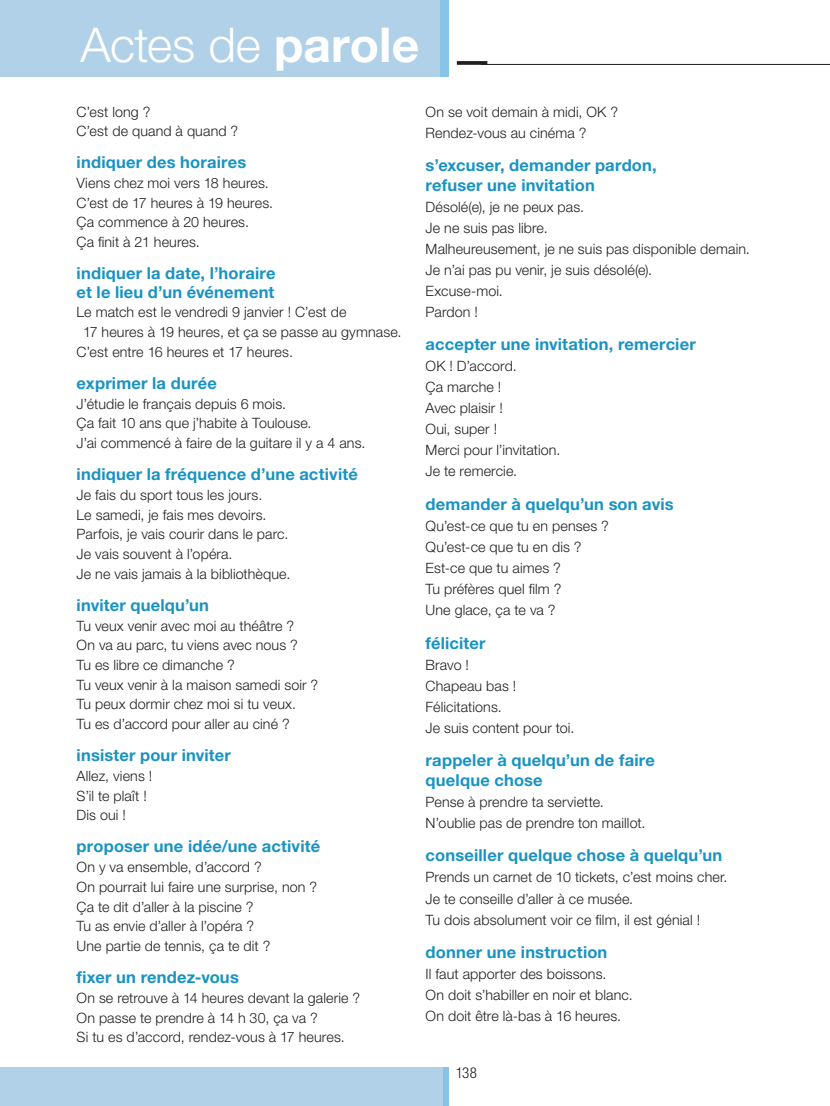
<style>
.page{position:relative;width:830px;height:1106px;background:#fff}
.page>*{position:absolute;margin:0;border:0;box-sizing:border-box;transform-origin:0 0}
.t1{font:300 48px "Helvetica Neue LT Std";letter-spacing:-.005em;color:#fff}
.t2{font:700 16.5px/19.5px "Helvetica Neue LT Std";letter-spacing:.01em;color:#1993c1}
.t3{font:300 condensed 15px "Helvetica Neue LT Std";color:#231f20}
.t4{font:300 14.25px/19.6px "Helvetica Neue LT Std";letter-spacing:.01em;color:#231f20}
.s1{font-weight:700}
</style>
<div class="page">
<div style="left:0;top:1067px;width:449px;height:39px;background:#b0d1e8"></div>
<div style="left:443px;top:1067px;width:6px;height:39px;background:#88c4e6"></div>
<div style="left:0;top:0;width:449px;height:77px;background:#b0d1e8"></div>
<div style="left:440px;top:0;width:9px;height:77px;background:#88c4e6"></div>
<svg style="left:456px;top:61px;width:31px;height:4px"></svg>
<hr style="left:480px;top:64px;width:349px;height:1px;background:#231f20">
<h1 class="t1" style="left:81px;top:15px;width:340px">Actes de <span class="s1">parole</span></h1>
<p class="t4" style="left:77px;top:101px;width:163px">C’est long ?<br>C’est de quand à quand ?</p>
<p class="t2" style="left:77px;top:152px;width:171px">indiquer des horaires</p>
<p class="t4" style="left:77px;top:173px;width:198px">Viens chez moi vers 18 heures.<br>C’est de 17 heures à 19 heures.<br>Ça commence à 20 heures.<br>Ça finit à 21 heures.</p>
<p class="t2" style="left:77px;top:264px;width:200px;line-height:18.1px">indiquer la date, l’horaire et le lieu d’un événement</p>
<p class="t4" style="left:77px;top:302px;width:271px">Le match est le vendredi 9 janvier ! C’est de</p>
<p class="t4" style="left:83px;top:322px;width:320px">17 heures à 19 heures, et ça se passe au gymnase.</p>
<p class="t4" style="left:77px;top:341px;width:218px">C’est entre 16 heures et 17 heures.</p>
<p class="t2" style="left:77px;top:373px;width:142px">exprimer la durée</p>
<p class="t4" style="left:77px;top:393px;width:290px">J’étudie le français depuis 6 mois.<br>Ça fait 10 ans que j’habite à Toulouse.<br>J’ai commencé à faire de la guitare il y a 4 ans.</p>
<p class="t2" style="left:77px;top:464px;width:282px">indiquer la fréquence d’une activité</p>
<p class="t4" style="left:77px;top:484px;width:215px">Je fais du sport tous les jours.<br>Le samedi, je fais mes devoirs.<br>Parfois, je vais courir dans le parc.<br>Je vais souvent à l’opéra.<br>Je ne vais jamais à la bibliothèque.</p>
<p class="t2" style="left:77px;top:595px;width:134px">inviter quelqu’un</p>
<p class="t4" style="left:77px;top:615px;width:243px">Tu veux venir avec moi au théâtre ?<br>On va au parc, tu viens avec nous ?<br>Tu es libre ce dimanche ?<br>Tu veux venir à la maison samedi soir ?<br>Tu peux dormir chez moi si tu veux.<br>Tu es d’accord pour aller au ciné ?</p>
<p class="t2" style="left:77px;top:745px;width:156px">insister pour inviter</p>
<p class="t4" style="left:77px;top:765px;width:77px">Allez, viens !<br>S’il te plaît !<br>Dis oui !</p>
<p class="t2" style="left:77px;top:836px;width:245px">proposer une idée/une activité</p>
<p class="t4" style="left:77px;top:857px;width:242px">On y va ensemble, d’accord ?<br>On pourrait lui faire une surprise, non ?<br>Ça te dit d’aller à la piscine ?<br>Tu as envie d’aller à l’opéra ?<br>Une partie de tennis, ça te dit ?</p>
<p class="t2" style="left:77px;top:967px;width:164px">fixer un rendez-vous</p>
<p class="t4" style="left:77px;top:987px;width:285px">On se retrouve à 14 heures devant la galerie ?<br>On passe te prendre à 14 h 30, ça va ?<br>Si tu es d’accord, rendez-vous à 17 heures.</p>
<p class="t4" style="left:425px;top:101px;width:194px;line-height:21px">On se voit demain à midi, OK ?<br>Rendez-vous au cinéma ?</p>
<p class="t2" style="left:425px;top:155px;width:232px">s’excuser, demander pardon, refuser une invitation</p>
<p class="t4" style="left:425px;top:196px;width:325px;line-height:21px">Désolé(e), je ne peux pas.<br>Je ne suis pas libre.<br>Malheureusement, je ne suis pas disponible demain.<br>Je n’ai pas pu venir, je suis désolé(e).<br>Excuse-moi.<br>Pardon !</p>
<p class="t2" style="left:425px;top:334px;width:271px">accepter une invitation, remercier</p>
<p class="t4" style="left:425px;top:355px;width:136px;line-height:21px">OK ! D’accord.<br>Ça marche !<br>Avec plaisir !<br>Oui, super !<br>Merci pour l’invitation.<br>Je te remercie.</p>
<p class="t2" style="left:425px;top:494px;width:249px">demander à quelqu’un son avis</p>
<p class="t4" style="left:425px;top:515px;width:185px;line-height:21px">Qu’est-ce que tu en penses ?<br>Qu’est-ce que tu en dis ?<br>Est-ce que tu aimes ?<br>Tu préfères quel film ?<br>Une glace, ça te va ?</p>
<p class="t2" style="left:425px;top:632px;width:61px">féliciter</p>
<p class="t4" style="left:425px;top:654px;width:150px;line-height:21px">Bravo !<br>Chapeau bas !<br>Félicitations.<br>Je suis content pour toi.</p>
<p class="t2" style="left:425px;top:750px;width:231px">rappeler à quelqu’un de faire quelque chose</p>
<p class="t4" style="left:425px;top:791px;width:221px;line-height:21px">Pense à prendre ta serviette.<br>N’oublie pas de prendre ton maillot.</p>
<p class="t2" style="left:425px;top:845px;width:298px">conseiller quelque chose à quelqu’un</p>
<p class="t4" style="left:425px;top:866px;width:303px;line-height:21px">Prends un carnet de 10 tickets, c’est moins cher.<br>Je te conseille d’aller à ce musée.<br>Tu dois absolument voir ce film, il est génial !</p>
<p class="t2" style="left:425px;top:942px;width:183px">donner une instruction</p>
<p class="t4" style="left:425px;top:963px;width:208px;line-height:21px">Il faut apporter des boissons.<br>On doit s’habiller en noir et blanc.<br>On doit être là-bas à 16 heures.</p>
<p class="t3" style="left:455px;top:1064px;width:23px">138</p>
</div>
